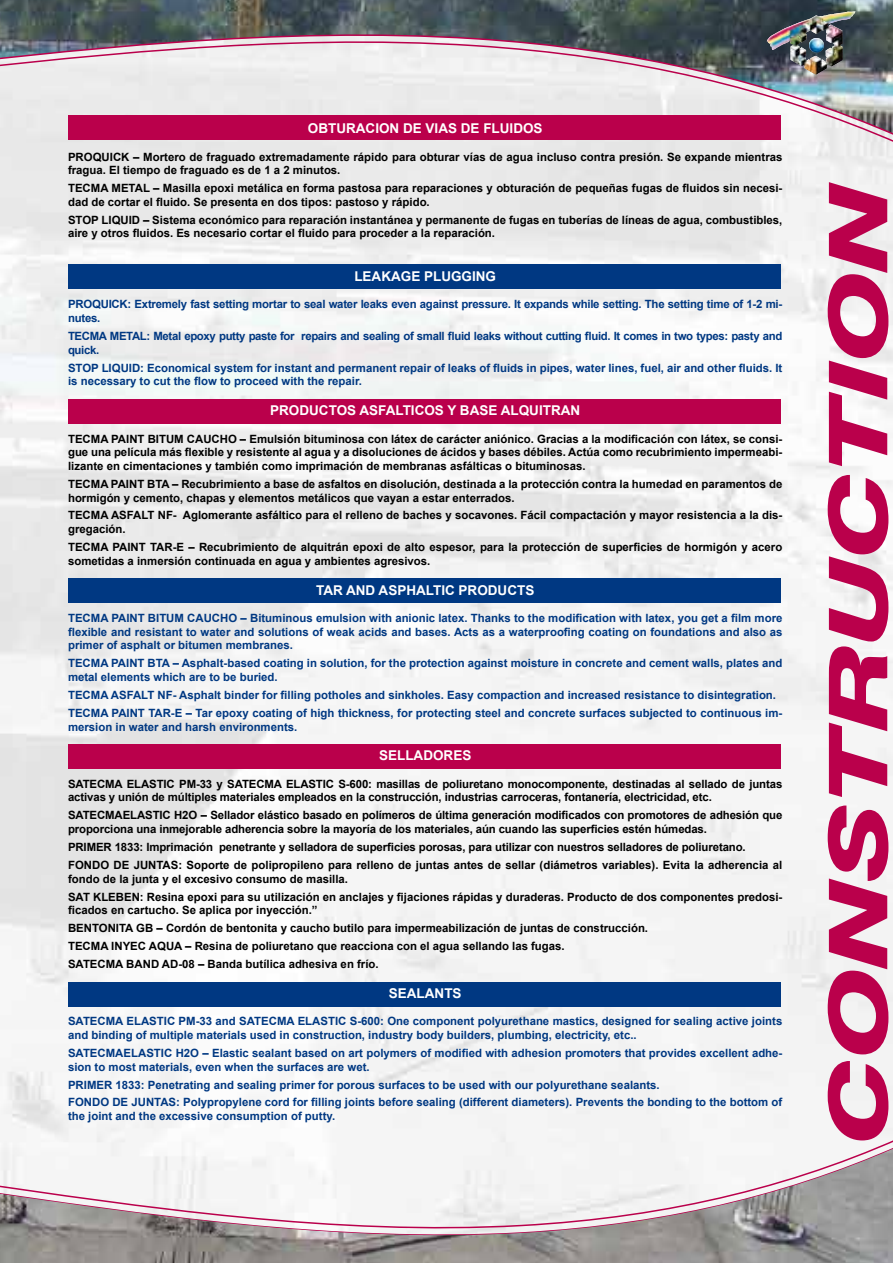
<style>
.page{position:relative;width:893px;height:1263px;background:#fff}
.page>*{position:absolute;margin:0;border:0;box-sizing:border-box;transform-origin:0 0}
.t1{font:italic 800 81.75px "Helvetica Neue LT Std";color:#ba004b;scale:1.43 1}
.t2{font:700 13.5px "Arial";color:#fff}
.t3{font:700 11.4px/13.6px "Arial";color:#000}
.t4{font:700 11.4px/13.6px "Arial";color:#003882}
.t5{font:700 11.4px/13.6px "Arial";letter-spacing:-.02em;color:#003882}
.t6{font:700 11.4px/13.6px "Arial";letter-spacing:-.03em;color:#003882}
</style>
<div class="page">
<img style="left:0;top:148px;width:893px;height:975px">
<svg style="left:0;top:141px;width:893px;height:7px;background:#e9e9e9"></svg>
<svg style="left:0;top:0;width:893px;height:141px;background:#a7a7ab"></svg>
<div style="left:11px;top:1123px;width:882px;height:7px;background:#f5f5f5"></div>
<div style="left:1px;top:1130px;width:892px;height:19px;background:#f5f5f5"></div>
<img style="left:0;top:1149px;width:893px;height:114px">
<div style="left:68px;top:116px;width:713px;height:24px;background:#ba004b"></div>
<div style="left:68px;top:399px;width:713px;height:25px;background:#ba004b"></div>
<div style="left:68px;top:744px;width:713px;height:25px;background:#ba004b"></div>
<div style="left:68px;top:264px;width:713px;height:24px;background:#003882"></div>
<div style="left:68px;top:578px;width:713px;height:25px;background:#003882"></div>
<div style="left:68px;top:982px;width:713px;height:25px;background:#003882"></div>
<img style="left:767px;top:12px;width:87px;height:61px">
<p class="t2" style="left:308px;top:120px;width:236px">OBTURACION DE VIAS DE FLUIDOS</p>
<p class="t3" style="left:68px;top:150px;width:716px">PROQUICK – Mortero de fraguado extremadamente rápido para obturar vías de agua incluso contra presión. Se expande mientras fragua. El tiempo de fraguado es de 1 a 2 minutos.</p>
<p class="t3" style="left:68px;top:182px;width:716px">TECMA METAL – Masilla epoxi metálica en forma pastosa para reparaciones y obturación de pequeñas fugas de fluidos sin necesi&shy;dad de cortar el fluido. Se presenta en dos tipos: pastoso y rápido.</p>
<p class="t3" style="left:68px;top:213px;width:716px">STOP LIQUID – Sistema económico para reparación instantánea y permanente de fugas en tuberías de líneas de agua, combustibles, aire y otros fluidos. Es necesario cortar el fluido para proceder a la reparación.</p>
<p class="t2" style="left:354px;top:267px;width:143px">LEAKAGE PLUGGING</p>
<p class="t5" style="left:68px;top:298px;width:716px">PROQUICK: Extremely fast setting mortar to seal water leaks even against pressure. It expands while setting. The setting time of 1-2 mi&shy;nutes.</p>
<p class="t6" style="left:68px;top:329px;width:716px">TECMA METAL: Metal epoxy putty paste for repairs and sealing of small fluid leaks without cutting fluid. It comes in two types: pasty and quick.</p>
<p class="t4" style="left:68px;top:361px;width:716px">STOP LIQUID: Economical system for instant and permanent repair of leaks of fluids in pipes, water lines, fuel, air and other fluids. It is necessary to cut the flow to proceed with the repair.</p>
<p class="t2" style="left:270px;top:401px;width:312px">PRODUCTOS ASFALTICOS Y BASE ALQUITRAN</p>
<p class="t3" style="left:68px;top:432px;width:716px;text-align:justify">TECMA PAINT BITUM CAUCHO – Emulsión bituminosa con látex de carácter aniónico. Gracias a la modificación con látex, se consi&shy;gue una película más flexible y resistente al agua y a disoluciones de ácidos y bases débiles. Actúa como recubrimiento impermeabi&shy;lizante en cimentaciones y también como imprimación de membranas asfálticas o bituminosas.</p>
<p class="t3" style="left:68px;top:477px;width:716px">TECMA PAINT BTA – Recubrimiento a base de asfaltos en disolución, destinada a la protección contra la humedad en paramentos de hormigón y cemento, chapas y elementos metálicos que vayan a estar enterrados.</p>
<p class="t3" style="left:68px;top:509px;width:716px">TECMA ASFALT NF- Aglomerante asfáltico para el relleno de baches y socavones. Fácil compactación y mayor resistencia a la dis&shy;gregación.</p>
<p class="t3" style="left:68px;top:541px;width:716px">TECMA PAINT TAR-E – Recubrimiento de alquitrán epoxi de alto espesor, para la protección de superficies de hormigón y acero sometidas a inmersión continuada en agua y ambientes agresivos.</p>
<p class="t2" style="left:316px;top:581px;width:220px">TAR AND ASPHALTIC PRODUCTS</p>
<p class="t4" style="left:68px;top:611px;width:716px;text-align:justify">TECMA PAINT BITUM CAUCHO – Bituminous emulsion with anionic latex. Thanks to the modification with latex, you get a film more flexible and resistant to water and solutions of weak acids and bases. Acts as a waterproofing coating on foundations and also as primer of asphalt or bitumen membranes.</p>
<p class="t4" style="left:68px;top:657px;width:716px">TECMA PAINT BTA – Asphalt-based coating in solution, for the protection against moisture in concrete and cement walls, plates and metal elements which are to be buried.</p>
<p class="t4" style="left:68px;top:686px;width:716px;line-height:18px">TECMA ASFALT NF- Asphalt binder for filling potholes and sinkholes. Easy compaction and increased resistance to disintegration.<br>TECMA PAINT TAR-E – Tar epoxy coating of high thickness, for protecting steel and concrete surfaces subjected to continuous im-</p>
<p class="t4" style="left:68px;top:720px;width:231px">mersion in water and harsh environments.</p>
<p class="t2" style="left:379px;top:747px;width:94px">SELLADORES</p>
<p class="t3" style="left:68px;top:777px;width:716px">SATECMA ELASTIC PM-33 y SATECMA ELASTIC S-600: masillas de poliuretano monocomponente, destinadas al sellado de juntas activas y unión de múltiples materiales empleados en la construcción, industrias carroceras, fontanería, electricidad, etc.</p>
<p class="t3" style="left:68px;top:809px;width:716px">SATECMAELASTIC H2O – Sellador elástico basado en polímeros de última generación modificados con promotores de adhesión que proporciona una inmejorable adherencia sobre la mayoría de los materiales, aún cuando las superficies estén húmedas.</p>
<p class="t3" style="left:68px;top:838px;width:716px;line-height:18px">PRIMER 1833: Imprimación penetrante y selladora de superficies porosas, para utilizar con nuestros selladores de poliuretano.<br>FONDO DE JUNTAS: Soporte de polipropileno para relleno de juntas antes de sellar (diámetros variables). Evita la adherencia al</p>
<p class="t3" style="left:68px;top:870px;width:716px;line-height:18px">fondo de la junta y el excesivo consumo de masilla.<br>SAT KLEBEN: Resina epoxi para su utilización en anclajes y fijaciones rápidas y duraderas. Producto de dos componentes predosi-</p>
<p class="t3" style="left:68px;top:901px;width:582px;line-height:18px">ficados en cartucho. Se aplica por inyección.”<br>BENTONITA GB – Cordón de bentonita y caucho butilo para impermeabilización de juntas de construcción.<br>TECMA INYEC AQUA – Resina de poliuretano que reacciona con el agua sellando las fugas.<br>SATECMA BAND AD-08 – Banda butílica adhesiva en frío.</p>
<p class="t2" style="left:389px;top:984px;width:74px">SEALANTS</p>
<p class="t4" style="left:68px;top:1015px;width:716px">SATECMA ELASTIC PM-33 and SATECMA ELASTIC S-600: One component polyurethane mastics, designed for sealing active joints and binding of multiple materials used in construction, industry body builders, plumbing, electricity, etc..</p>
<p class="t4" style="left:68px;top:1046px;width:716px">SATECMAELASTIC H2O – Elastic sealant based on art polymers of modified with adhesion promoters that provides excellent adhe&shy;sion to most materials, even when the surfaces are wet.</p>
<p class="t4" style="left:68px;top:1076px;width:716px;line-height:18px">PRIMER 1833: Penetrating and sealing primer for porous surfaces to be used with our polyurethane sealants.<br>FONDO DE JUNTAS: Polypropylene cord for filling joints before sealing (different diameters). Prevents the bonding to the bottom of</p>
<p class="t4" style="left:68px;top:1110px;width:269px">the joint and the excessive consumption of putty.</p>
<h1 class="t1" style="left:809px;top:1145px;width:676px;rotate:-90deg">CONSTRUCTION</h1>
</div>
